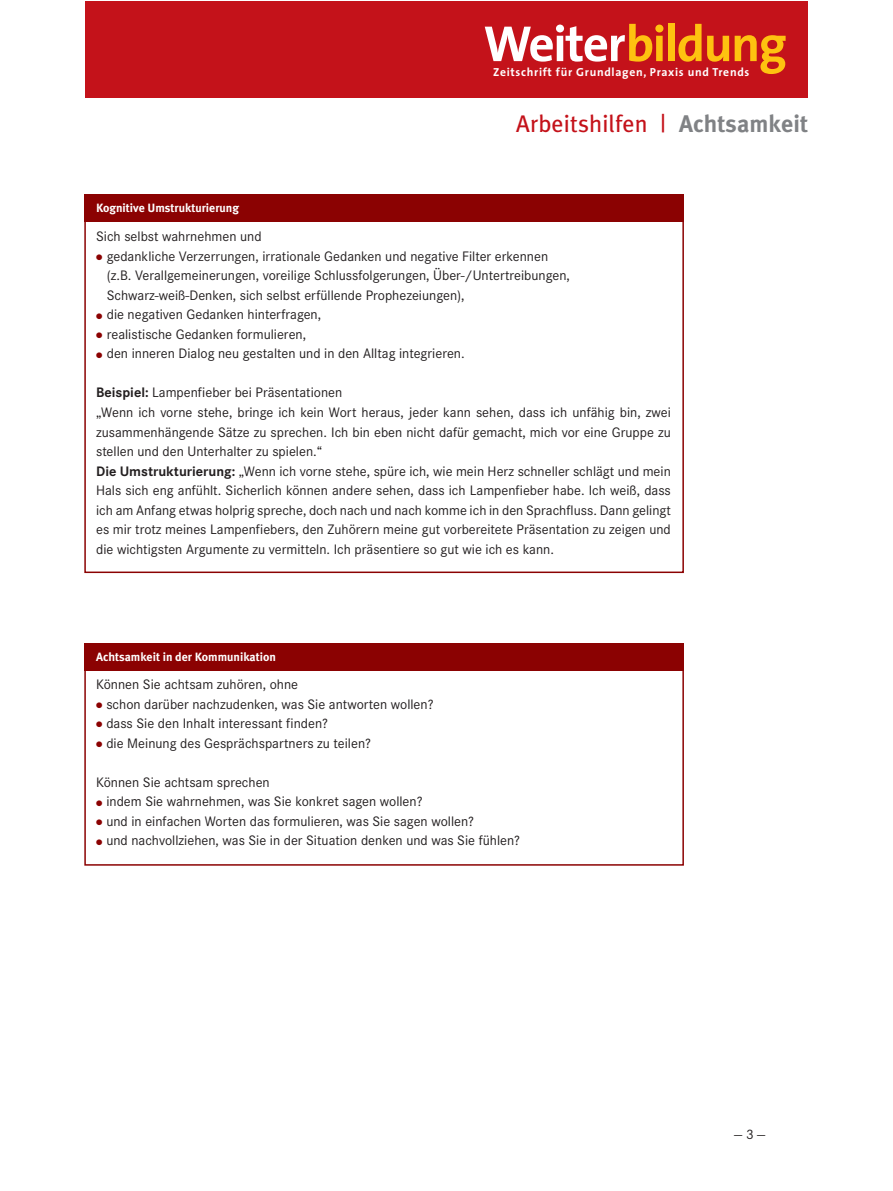
<style>
.page{position:relative;width:893px;height:1191px;background:#fff}
.page>*{position:absolute;margin:0;border:0;box-sizing:border-box;transform-origin:0 0}
.t1{font:700 51px "The Sans";letter-spacing:-.03em;color:#fec210}
.t2{font:24px "Meta Plus";letter-spacing:.005em;color:#c4121a}
.t3{font:14.25px/19.5px "Corporate S";color:#231f20}
.t4{font:700 12px "Meta Plus";color:#fff}
.t5{font:700 11.7px "The Sans";letter-spacing:.06em;color:#fff}
.s1{color:#fff}
.s2{font-weight:700;color:#808285}
.s3{font-family:"Hakentap";font-size:6.75px;color:#8b0202}
.s4{font-weight:700}
</style>
<div class="page">
<div style="left:85px;top:1px;width:723px;height:97px;background:#c4121a"></div>
<div style="left:84px;top:194px;width:600px;height:28px;background:#8b0202"></div>
<div style="left:84px;top:197px;width:600px;height:376px;border:2px solid #8b0202"></div>
<div style="left:84px;top:643px;width:600px;height:28px;background:#8b0202"></div>
<div style="left:84px;top:646px;width:600px;height:219px;border:2px solid #8b0202"></div>
<h1 class="t1" style="left:483px;top:1px;width:305px"><span class="s1">Weiter</span>bildung</h1>
<p class="t5" style="left:493px;top:63px;width:258px">Zeitschrift für Grundlagen, Praxis und Trends</p>
<h2 class="t2" style="left:516px;top:109px;width:293px">Arbeitshilfen | <span class="s2">Achtsamkeit</span></h2>
<p class="t4" style="left:96px;top:201px;width:144px">Kognitive Umstrukturierung</p>
<p class="t3" style="left:96px;top:227px;width:167px">Sich selbst wahrnehmen und</p>
<p class="t3" style="left:96px;top:246px;width:454px"><span class="s3">l</span> gedankliche Verzerrungen, irrationale Gedanken und negative Filter erkennen</p>
<p class="t3" style="left:107px;top:266px;width:465px">(z.B. Verallgemeinerungen, voreilige Schlussfolgerungen, Über-/Untertreibungen,</p>
<p class="t3" style="left:107px;top:285px;width:359px">Schwarz-weiß-Denken, sich selbst erfüllende Prophezeiungen),</p>
<p class="t3" style="left:96px;top:305px;width:227px"><span class="s3">l</span> die negativen Gedanken hinterfragen,</p>
<p class="t3" style="left:96px;top:324px;width:212px"><span class="s3">l</span> realistische Gedanken formulieren,</p>
<p class="t3" style="left:96px;top:344px;width:370px"><span class="s3">l</span> den inneren Dialog neu gestalten und in den Alltag integrieren.</p>
<p class="t3" style="left:96px;top:383px;width:576px"><span class="s4">Beispiel:</span> Lampenfieber bei Präsentationen<br>„Wenn ich vorne stehe, bringe ich kein Wort heraus, jeder kann sehen, dass ich unfähig bin, zwei zusammenhängende Sätze zu sprechen. Ich bin eben nicht dafür gemacht, mich vor eine Gruppe zu stellen und den Unterhalter zu spielen.“<br><span class="s4">Die Umstrukturierung:</span> „Wenn ich vorne stehe, spüre ich, wie mein Herz schneller schlägt und mein Hals sich eng anfühlt. Sicherlich können andere sehen, dass ich Lampenfieber habe. Ich weiß, dass ich am Anfang etwas holprig spreche, doch nach und nach komme ich in den Sprachfluss. Dann gelingt es mir trotz meines Lampenfiebers, den Zuhörern meine gut vorbereitete Präsentation zu zeigen und die wichtigsten Argumente zu vermitteln. Ich präsentiere so gut wie ich es kann.</p>
<p class="t4" style="left:96px;top:649px;width:181px">Achtsamkeit in der Kommunikation</p>
<p class="t3" style="left:96px;top:674px;width:339px">Können Sie achtsam zuhören, ohne<br><span class="s3">l</span> schon darüber nachzudenken, was Sie antworten wollen? <span class="s3">l</span> dass Sie den Inhalt interessant finden?<br><span class="s3">l</span> die Meinung des Gesprächspartners zu teilen?</p>
<p class="t3" style="left:96px;top:772px;width:425px">Können Sie achtsam sprechen<br><span class="s3">l</span> indem Sie wahrnehmen, was Sie konkret sagen wollen?<br><span class="s3">l</span> und in einfachen Worten das formulieren, was Sie sagen wollen?<br><span class="s3">l</span> und nachvollziehen, was Sie in der Situation denken und was Sie fühlen?</p>
<p class="t3" style="left:734px;top:1124px;width:33px">—3—</p>
</div>
